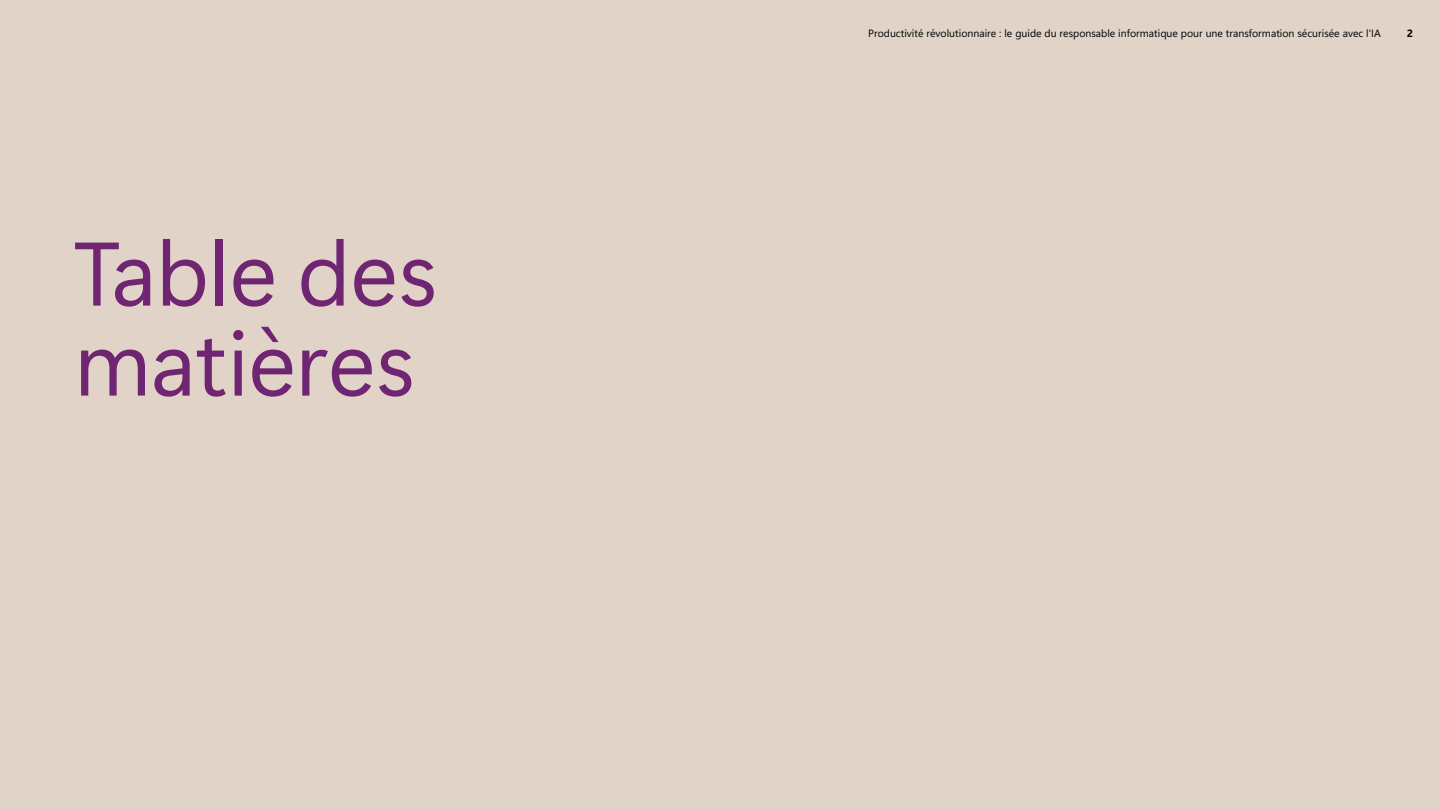
<style>
.page{position:relative;width:1440px;height:810px;background:#e1d3c7}
.page>*{position:absolute;margin:0;border:0;box-sizing:border-box;transform-origin:0 0}
.t1{font:90px/90px "Segoe Sans";color:#702573}
.t2{font:10.5px "Segoe Sans";color:#000}
.t3{font:10.5px "Segoe Sans a 8000 2 bc 0000";color:#000}
</style>
<div class="page">
<h2 class="t1" style="left:74px;top:227px;width:365px">Table des matières</h2>
<p class="t2" style="left:868px;top:26px;width:514px">Productivité révolutionnaire : le guide du responsable informatique pour une transformation sécurisée avec l'IA</p>
<p class="t3" style="left:1407px;top:25px;width:8px">2</p>
</div>
